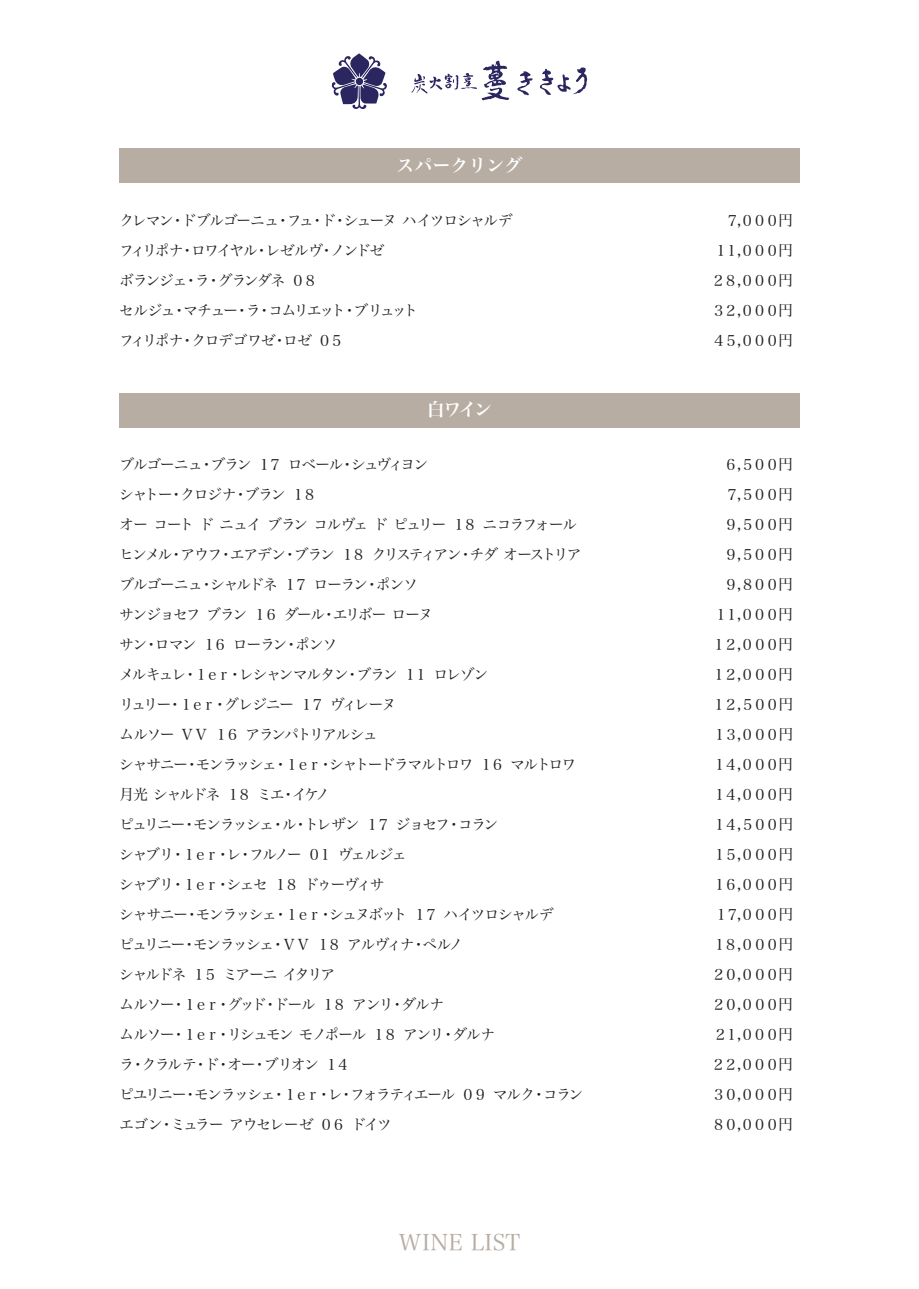
<style>
.page{position:relative;width:919px;height:1289px;background:#fff}
.page>*{position:absolute;margin:0;border:0;box-sizing:border-box;transform-origin:0 0}
.t1{font:22.5px "Hira Min Pro W3";letter-spacing:.025em;color:#b8ada3}
.t2{font:18px "Hira Min Pro W6";color:#fff}
.t3{font:15px/30px "Hira Min Pro W3";letter-spacing:-.135em;color:#231f20}
.t4{font:15px/30px "Hira Min Pro W3";letter-spacing:-.17em;color:#231f20;text-align:right}
</style>
<div class="page">
<svg style="left:331px;top:53px;width:56px;height:56px"></svg>
<div style="left:356px;top:78px;width:7px;height:7px;background:#2b2560;border-radius:50%"></div>
<svg style="left:517px;top:71px;width:16px;height:24px"></svg>
<svg style="left:540px;top:67px;width:47px;height:28px"></svg>
<svg style="left:411px;top:61px;width:98px;height:39px"></svg>
<div style="left:119px;top:149px;width:680px;height:34px;background:#b8ada3"></div>
<div style="left:119px;top:393px;width:680px;height:34px;background:#b8ada3"></div>
<p class="t2" style="left:396px;top:149px;width:127px">スパークリング</p>
<p class="t3" style="left:119px;top:204px;width:395px">クレマン・ドブルゴーニュ・フュ・ド・シューヌ ハイツロシャルデフィリポナ・ロワイヤル・レゼルヴ・ノンドゼ<br>ボランジェ・ラ・グランダネ ０８<br>セルジュ・マチュー・ラ・コムリエット・ブリュット<br>フィリポナ・クロデゴワゼ・ロゼ ０５</p>
<p class="t3" style="left:710px;top:204px;width:84px;text-align:justify;text-indent:14px">７,０００円１１,０００円２８,０００円３２,０００円４５,０００円</p>
<p class="t2" style="left:427px;top:393px;width:67px">白ワイン</p>
<p class="t3" style="left:119px;top:448px;width:466px">ブルゴーニュ・ブラン １７ ロベール・シュヴィヨン<br>シャトー・クロジナ・ブラン １８<br>オー コート ド ニュイ ブラン コルヴェ ド ピュリー １８ ニコラフォールヒンメル・アウフ・エアデン・ブラン １８ クリスティアン・チダ オーストリアブルゴーニュ・シャルドネ １７ ローラン・ポンソ<br>サンジョセフ ブラン １６ ダール・エリボー ローヌ<br>サン・ロマン １６ ローラン・ポンソ<br>メルキュレ・１ｅｒ・レシャンマルタン・ブラン １１ ロレゾン<br>リュリー・１ｅｒ・グレジニー １７ ヴィレーヌ<br>ムルソー ＶＶ １６ アランパトリアルシュ<br>シャサニー・モンラッシェ・１ｅｒ・シャトードラマルトロワ １６ マルトロワ月光 シャルドネ １８ ミエ・イケノ<br>ピュリニー・モンラッシェ・ル・トレザン １７ ジョセフ・コラン<br>シャブリ・１ｅｒ・レ・フルノー ０１ ヴェルジェ<br>シャブリ・１ｅｒ・シェセ １８ ドゥーヴィサ<br>シャサニー・モンラッシェ・１ｅｒ・シュヌボット １７ ハイツロシャルデ<br>ピュリニー・モンラッシェ・ＶＶ １８ アルヴィナ・ペルノ<br>シャルドネ １５ ミアーニ イタリア<br>ムルソー・１ｅｒ・グッド・ドール １８ アンリ・ダルナ<br>ムルソー・１ｅｒ・リシュモン モノポール １８ アンリ・ダルナ<br>ラ・クラルテ・ド・オー・ブリオン １４<br>ピユリニー・モンラッシェ・１ｅｒ・レ・フォラティエール ０９ マルク・コランエゴン・ミュラー アウセレーゼ ０６ ドイツ</p>
<p class="t4" style="left:711px;top:448px;width:84px">６,５００円<br>７,５００円<br>９,５００円<br>９,５００円<br>９,８００円<br>１１,０００円<br>１２,０００円<br>１２,０００円<br>１２,５００円<br>１３,０００円<br>１４,０００円<br>１４,０００円<br>１４,５００円<br>１５,０００円<br>１６,０００円<br>１７,０００円<br>１８,０００円<br>２０,０００円<br>２０,０００円<br>２１,０００円<br>２２,０００円<br>３０,０００円<br>８０,０００円</p>
<h1 class="t1" style="left:398px;top:1222px;width:123px">WINE LIST</h1>
</div>
